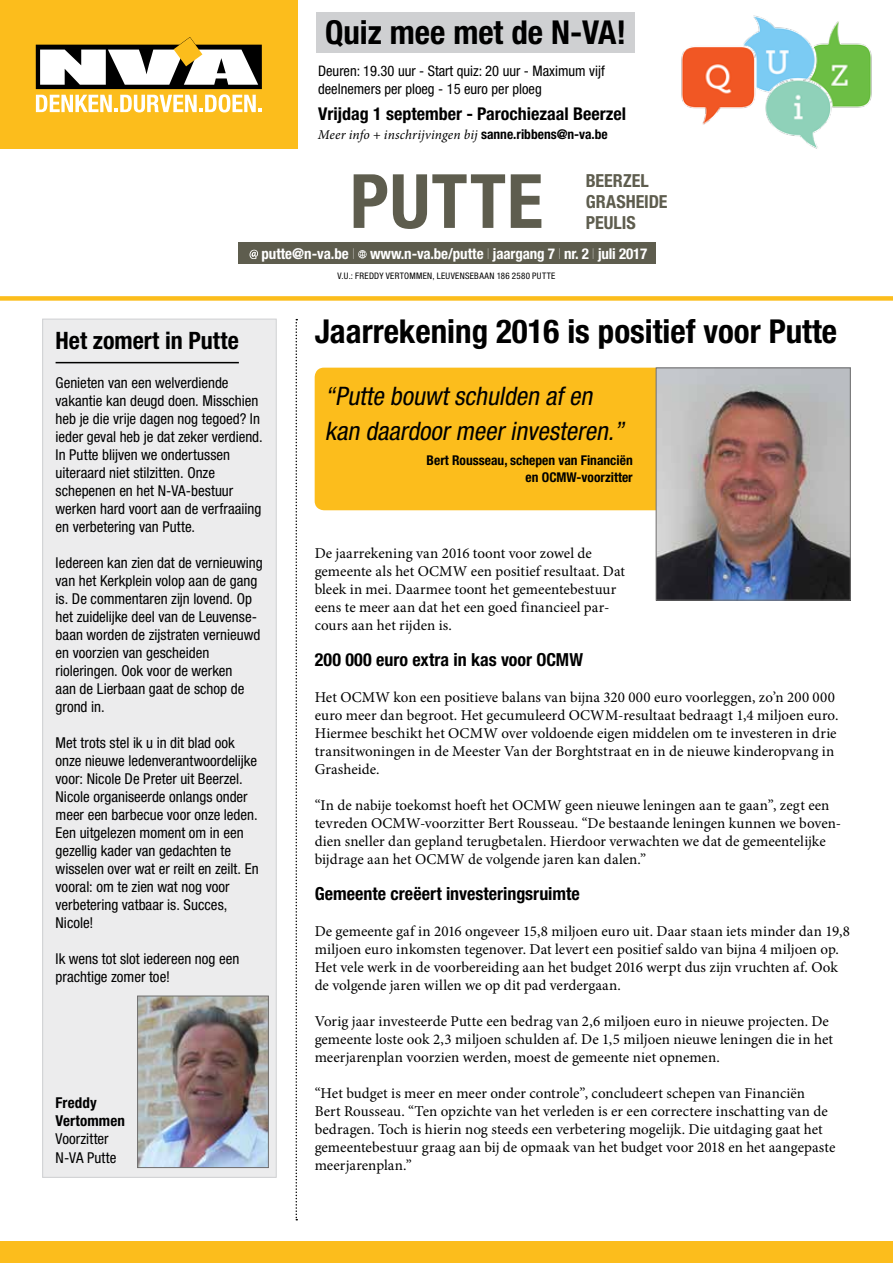
<style>
.page{position:relative;width:893px;height:1263px;background:#fff}
.page>*{position:absolute;margin:0;border:0;box-sizing:border-box;transform-origin:0 0}
.t1{font:700 condensed 75px "Helvetica Neue LT Std";letter-spacing:.015em;color:#5e5d4e}
.t2{font:700 condensed 33px "Helvetica Neue LT Std";color:#000}
.t3{font:italic condensed 25.5px/34.5px "Helvetica Neue LT Std";color:#000}
.t4{font:700 condensed 24px "Helvetica Neue LT Std";color:#000}
.t5{font:700 condensed 18px "Helvetica Neue LT Std";color:#000}
.t6{font:700 condensed 18px/21px "Helvetica Neue LT Std";color:#5e5d4e}
.t7{font:700 condensed 17.7px "Helvetica Neue LT Std";color:#000}
.t8{font:15px/18px "Minion Pro";color:#000}
.t9{font:condensed 15px/18px "Helvetica Neue LT Std";color:#000}
.t10{font:700 condensed 15px "Helvetica Neue LT Std";letter-spacing:-.01em;color:#fff}
.t11{font:700 condensed 15px/18px "Helvetica Neue LT Std";letter-spacing:.005em;color:#000}
.t12{font:condensed 14.55px/17.4px "Helvetica Neue LT Std";color:#000}
.t13{font:700 condensed 13.5px/17px "Helvetica Neue LT Std";color:#000;text-align:right}
.t14{font:italic 13.5px "Minion Pro";letter-spacing:.005em;color:#000}
.t15{font:condensed 9px "Helvetica Neue LT Std";letter-spacing:.035em;color:#000}
.s1{font-family:"Helvetica Neue LT Std";font-weight:700;font-style:normal;font-stretch:condensed}
.s2{font-weight:200}
</style>
<div class="page">
<div style="left:0;top:0;width:298px;height:149px;background:#fcbd1c"></div>
<svg style="left:36px;top:37px;width:226px;height:75px"></svg>
<div style="left:0;top:1242px;width:893px;height:21px;background:#fcbd1c"></div>
<div style="left:0;top:296px;width:893px;height:5px;background:#fcbd1c"></div>
<svg style="left:296px;top:319px;width:1px;height:901px"></svg>
<div style="left:239px;top:242px;width:417px;height:22px;background:#5e5d4e"></div>
<svg style="left:249px;top:250px;width:9px;height:9px"></svg>
<svg style="left:358px;top:250px;width:9px;height:8px"></svg>
<div style="left:43px;top:319px;width:233px;height:858px;background:#ececed"></div>
<hr style="left:56px;top:362px;width:183px;height:1px;background:#000">
<img style="left:139px;top:998px;width:127px;height:167px">
<div style="left:137px;top:996px;width:131px;height:171px;border:1px solid #706f6f"></div>
<img style="left:681px;top:15px;width:191px;height:134px">
<div style="left:317px;top:12px;width:318px;height:41px;background:#cfd0d2"></div>
<div style="left:315px;top:368px;width:341px;height:142px;background:#fcbd1c"></div>
<img style="left:658px;top:370px;width:190px;height:228px">
<div style="left:656px;top:368px;width:194px;height:232px;border:1px solid #706f6f"></div>
<h2 class="t2" style="left:325px;top:13px;width:303px">Quiz mee met de N-VA!</h2>
<p class="t12" style="left:318px;top:62px;width:288px">Deuren: 19.30 uur - Start quiz: 20 uur - Maximum vijf deelnemers per ploeg - 15 euro per ploeg</p>
<p class="t7" style="left:318px;top:103px;width:309px">Vrijdag 1 september - Parochiezaal Beerzel</p>
<p class="t14" style="left:318px;top:125px;width:292px">Meer info + inschrijvingen bij <span class="s1">sanne.ribbens@n-va.be</span></p>
<h1 class="t1" style="left:350px;top:156px;width:195px">PUTTE</h1>
<p class="t10" style="left:261px;top:244px;width:388px">putte@n-va.be <span class="s2">I</span> www.n-va.be/putte <span class="s2">I</span> jaargang 7 <span class="s2">I</span> nr. 2 <span class="s2">I</span> juli 2017</p>
<p class="t6" style="left:586px;top:170px;width:83px">BEERZEL<br>GRASHEIDE<br>PEULIS</p>
<h3 class="t4" style="left:56px;top:326px;width:185px">Het zomert in Putte</h3>
<p class="t9" style="left:56px;top:374px;width:209px">Genieten van een welverdiende vakantie kan deugd doen. Misschien heb je die vrije dagen nog tegoed? In ieder geval heb je dat zeker verdiend.<br>In Putte blijven we ondertussen uiteraard niet stilzitten. Onze schepenen en het N-VA-bestuur werken hard voort aan de verfraaiing en verbetering van Putte.</p>
<p class="t9" style="left:56px;top:554px;width:209px">Iedereen kan zien dat de vernieuwing van het Kerkplein volop aan de gang is. De commentaren zijn lovend. Op het zuidelijke deel van de Leuvense&shy;baan worden de zijstraten vernieuwd en voorzien van gescheiden rioleringen. Ook voor de werken<br>aan de Lierbaan gaat de schop de grond in.</p>
<p class="t9" style="left:56px;top:734px;width:205px">Met trots stel ik u in dit blad ook onze nieuwe ledenverantwoordelijke voor: Nicole De Preter uit Beerzel.<br>Nicole organiseerde onlangs onder meer een barbecue voor onze leden.<br>Een uitgelezen moment om in een gezellig kader van gedachten te wisselen over wat er reilt en zeilt. En vooral: om te zien wat nog voor verbetering vatbaar is. Succes,<br>Nicole!</p>
<p class="t9" style="left:56px;top:950px;width:185px">Ik wens tot slot iedereen nog een prachtige zomer toe!</p>
<p class="t11" style="left:56px;top:1094px;width:71px">Freddy<br>Vertommen</p>
<p class="t9" style="left:56px;top:1130px;width:62px">Voorzitter<br>N-VA Putte</p>
<p class="t15" style="left:338px;top:270px;width:219px">V.U.: FREDDY VERTOMMEN, LEUVENSEBAAN 186 2580 PUTTE</p>
<h2 class="t2" style="left:315px;top:311px;width:524px">Jaarrekening 2016 is positief voor Putte</h2>
<h3 class="t3" style="left:325px;top:379px;width:306px">“Putte bouwtschulden afen kan daardoormeerinvesteren.”</h3>
<p class="t13" style="left:427px;top:452px;width:208px">Bert Rousseau, schepen van Financiën en OCMW-voorzitter</p>
<p class="t8" style="left:315px;top:544px;width:312px">De jaarrekening van 2016 toont voor zowel de gemeente als het OCMW een positief resultaat. Dat bleek in mei. Daarmee toont het gemeentebestuur eens te meer aan dat het een goed financieel par&shy;cours aan het rijden is.</p>
<p class="t5" style="left:315px;top:649px;width:270px">200 000 euro extra in kas voor OCMW</p>
<p class="t8" style="left:315px;top:688px;width:525px">Het OCMW kon een positieve balans van bijna 320 000 euro voorleggen, zo’n 200 000 euro meer dan begroot. Het gecumuleerd OCWM-resultaat bedraagt 1,4 miljoen euro.<br>Hiermee beschikt het OCMW over voldoende eigen middelen om te investeren in drie transitwoningen in de Meester Van der Borghtstraat en in de nieuwe kinderopvang in Grasheide.</p>
<p class="t8" style="left:315px;top:796px;width:528px">“In de nabije toekomst hoeft het OCMW geen nieuwe leningen aan te gaan”, zegt een tevreden OCMW-voorzitter Bert Rousseau. “De bestaande leningen kunnen we boven&shy;dien sneller dan gepland terugbetalen. Hierdoor verwachten we dat de gemeentelijke bijdrage aan het OCMW de volgende jaren kan dalen.”</p>
<p class="t5" style="left:315px;top:883px;width:267px">Gemeente creëert investeringsruimte</p>
<p class="t8" style="left:315px;top:922px;width:537px">De gemeente gaf in 2016 ongeveer 15,8 miljoen euro uit. Daar staan iets minder dan 19,8 miljoen euro inkomsten tegenover. Dat levert een positief saldo van bijna 4 miljoen op.<br>Het vele werk in de voorbereiding aan het budget 2016 werpt dus zijn vruchten af. Ook de volgende jaren willen we op dit pad verdergaan.</p>
<p class="t8" style="left:315px;top:1012px;width:520px">Vorig jaar investeerde Putte een bedrag van 2,6 miljoen euro in nieuwe projecten. De gemeente loste ook 2,3 miljoen schulden af. De 1,5 miljoen nieuwe leningen die in het meerjarenplan voorzien werden, moest de gemeente niet opnemen.</p>
<p class="t8" style="left:315px;top:1084px;width:522px">“Het budget is meer en meer onder controle”, concludeert schepen van Financiën<br>Bert Rousseau. “Ten opzichte van het verleden is er een correctere inschatting van de bedragen. Toch is hierin nog steeds een verbetering mogelijk. Die uitdaging gaat het gemeentebestuur graag aan bij de opmaak van het budget voor 2018 en het aangepaste meerjarenplan.”</p>
</div>
